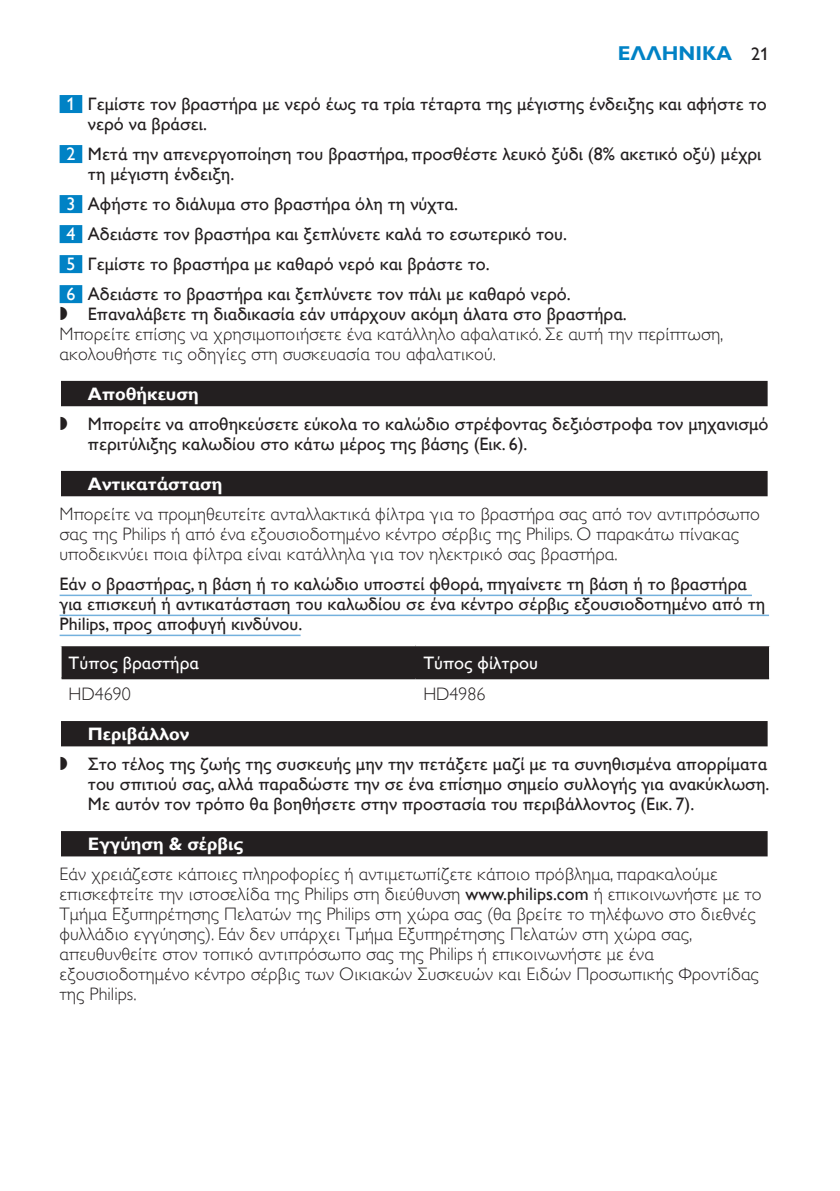
<style>
.page{position:relative;width:840px;height:1191px;background:#fff}
.page>*{position:absolute;margin:0;border:0;box-sizing:border-box;transform-origin:0 0}
.t1{font:700 20px "Gill Sans Alt One WGL";color:#0082c5}
.t2{font:18px/20px "Gill Sans Alt One WGL";color:#231f20}
.t3{font:18px/20px "Gill Sans Alt One WGL Light";color:#231f20}
.t4{font:700 18px "Gill Sans Alt One WGL";color:#fff}
.t5{font:18px "Gill Sans Alt One WGL";color:#fff}
.t6{font:18px "Philips Ll Font Plain";color:#231f20}
.s1{font-weight:400;font-size:18px;color:#231f20}
.s2{color:#fff}
.s3{font-family:"Gill Sans Alt One WGL"}
</style>
<div class="page">
<div style="left:60px;top:95px;width:22px;height:18px;background:#0082c5"></div>
<div style="left:60px;top:145px;width:22px;height:18px;background:#0082c5"></div>
<div style="left:60px;top:195px;width:22px;height:18px;background:#0082c5"></div>
<div style="left:60px;top:225px;width:22px;height:18px;background:#0082c5"></div>
<div style="left:60px;top:255px;width:22px;height:18px;background:#0082c5"></div>
<div style="left:60px;top:285px;width:22px;height:18px;background:#0082c5"></div>
<div style="left:60px;top:380px;width:708px;height:28px;background:#c8c7c7"></div>
<div style="left:61px;top:381px;width:706px;height:25px;background:#231f20"></div>
<div style="left:60px;top:470px;width:708px;height:28px;background:#bfbdbe"></div>
<div style="left:61px;top:471px;width:706px;height:25px;background:#231f20"></div>
<hr style="left:60px;top:594px;width:691px;height:2px;background:#74b1dd">
<hr style="left:60px;top:614px;width:708px;height:2px;background:#74b1dd">
<hr style="left:60px;top:634px;width:240px;height:2px;background:#74b1dd">
<div style="left:60px;top:720px;width:708px;height:28px;background:#a7a5a5"></div>
<div style="left:61px;top:721px;width:706px;height:25px;background:#231f20"></div>
<div style="left:60px;top:830px;width:708px;height:28px;background:#9c9a9b"></div>
<div style="left:61px;top:831px;width:706px;height:25px;background:#231f20"></div>
<div style="left:62px;top:646px;width:706px;height:31px;background:#231f20"></div>
<hr style="left:62px;top:677px;width:353px;height:2px;background:#231f20">
<hr style="left:415px;top:677px;width:353px;height:2px;background:#231f20">
<p class="t1" style="left:617px;top:40px;width:152px">Ελληνικα <span class="s1">21</span></p>
<p class="t2" style="left:88px;top:94px;width:680px;text-indent:-22px"><span class="s2">1</span> Γεμίστε τον βραστήρα με νερό έως τα τρία τέταρτα της μέγιστης ένδειξης και αφήστε το νερό να βράσει.</p>
<p class="t5" style="left:60px;top:142px;width:7px">2</p>
<p class="t2" style="left:88px;top:144px;width:674px">Μετά την απενεργοποίηση του βραστήρα, προσθέστε λευκό ξύδι (8% ακετικό οξύ) μέχρι τη μέγιστη ένδειξη.</p>
<p class="t5" style="left:60px;top:192px;width:7px">3</p>
<p class="t2" style="left:66px;top:189px;width:505px;line-height:30px;text-indent:22px">Αφήστε το διάλυμα στο βραστήρα όλη τη νύχτα.<br><span class="s2">4</span> Αδειάστε τον βραστήρα και ξεπλύνετε καλά το εσωτερικό του.<br><span class="s2">5</span> Γεμίστε το βραστήρα με καθαρό νερό και βράστε το.<br><span class="s2">6</span> Αδειάστε το βραστήρα και ξεπλύνετε τον πάλι με καθαρό νερό.</p>
<p class="t2" style="left:88px;top:304px;width:540px">Επαναλάβετε τη διαδικασία εάν υπάρχουν ακόμη άλατα στο βραστήρα.</p>
<p class="t3" style="left:60px;top:324px;width:665px">Μπορείτε επίσης να χρησιμοποιήσετε ένα κατάλληλο αφαλατικό. Σε αυτή την περίπτωση, ακολουθήστε τις οδηγίες στη συσκευασία του αφαλατικού.</p>
<p class="t4" style="left:88px;top:382px;width:112px">Αποθήκευση</p>
<p class="t2" style="left:88px;top:414px;width:681px">Μπορείτε να αποθηκεύσετε εύκολα το καλώδιο στρέφοντας δεξιόστροφα τον μηχανισμό περιτύλιξης καλωδίου στο κάτω μέρος της βάσης (Εικ. 6).</p>
<p class="t4" style="left:88px;top:472px;width:136px">Αντικατάσταση</p>
<p class="t3" style="left:60px;top:504px;width:701px">Μπορείτε να προμηθευτείτε ανταλλακτικά φίλτρα για το βραστήρα σας από τον αντιπρόσωπο σας της Philips ή από ένα εξουσιοδοτημένο κέντρο σέρβις της Philips. Ο παρακάτω πίνακας υποδεικνύει ποια φίλτρα είναι κατάλληλα για τον ηλεκτρικό σας βραστήρα.</p>
<p class="t2" style="left:60px;top:574px;width:706px">Εάν ο βραστήρας, η βάση ή το καλώδιο υποστεί φθορά, πηγαίνετε τη βάση ή το βραστήρα για επισκευή ή αντικατάσταση του καλωδίου σε ένα κέντρο σέρβις εξουσιοδοτημένο από τη<br>Philips, προς αποφυγή κινδύνου.</p>
<p class="t5" style="left:69px;top:651px;width:132px">Τύπος βραστήρα</p>
<p class="t5" style="left:423px;top:651px;width:116px">Τύπος φίλτρου</p>
<p class="t3" style="left:69px;top:684px;width:64px">HD4690</p>
<p class="t3" style="left:423px;top:684px;width:64px">HD4986</p>
<p class="t4" style="left:88px;top:722px;width:103px">Περιβάλλον</p>
<p class="t2" style="left:88px;top:754px;width:682px">Στο τέλος της ζωής της συσκευής μην την πετάξετε μαζί με τα συνηθισμένα απορρίματα του σπιτιού σας, αλλά παραδώστε την σε ένα επίσημο σημείο συλλογής για ανακύκλωση.<br>Με αυτόν τον τρόπο θα βοηθήσετε στην προστασία του περιβάλλοντος (Εικ. 7).</p>
<p class="t4" style="left:88px;top:832px;width:157px">Εγγύηση &amp; σέρβις</p>
<p class="t3" style="left:60px;top:864px;width:703px">Εάν χρειάζεστε κάποιες πληροφορίες ή αντιμετωπίζετε κάποιο πρόβλημα, παρακαλούμε επισκεφτείτε την ιστοσελίδα της Philips στη διεύθυνση <span class="s3">www.philips.com</span> ή επικοινωνήστε με το Τμήμα Εξυπηρέτησης Πελατών της Philips στη χώρα σας (θα βρείτε το τηλέφωνο στο διεθνές φυλλάδιο εγγύησης). Εάν δεν υπάρχει Τμήμα Εξυπηρέτησης Πελατών στη χώρα σας, απευθυνθείτε στον τοπικό αντιπρόσωπο σας της Philips ή επικοινωνήστε με ένα εξουσιοδοτημένο κέντρο σέρβις των Οικιακών Συσκευών και Ειδών Προσωπικής Φροντίδας της Philips.</p>
<p class="t6" style="left:60px;top:303px;width:10px">,</p>
<p class="t6" style="left:60px;top:413px;width:10px">,</p>
<p class="t6" style="left:60px;top:753px;width:10px">,</p>
</div>
